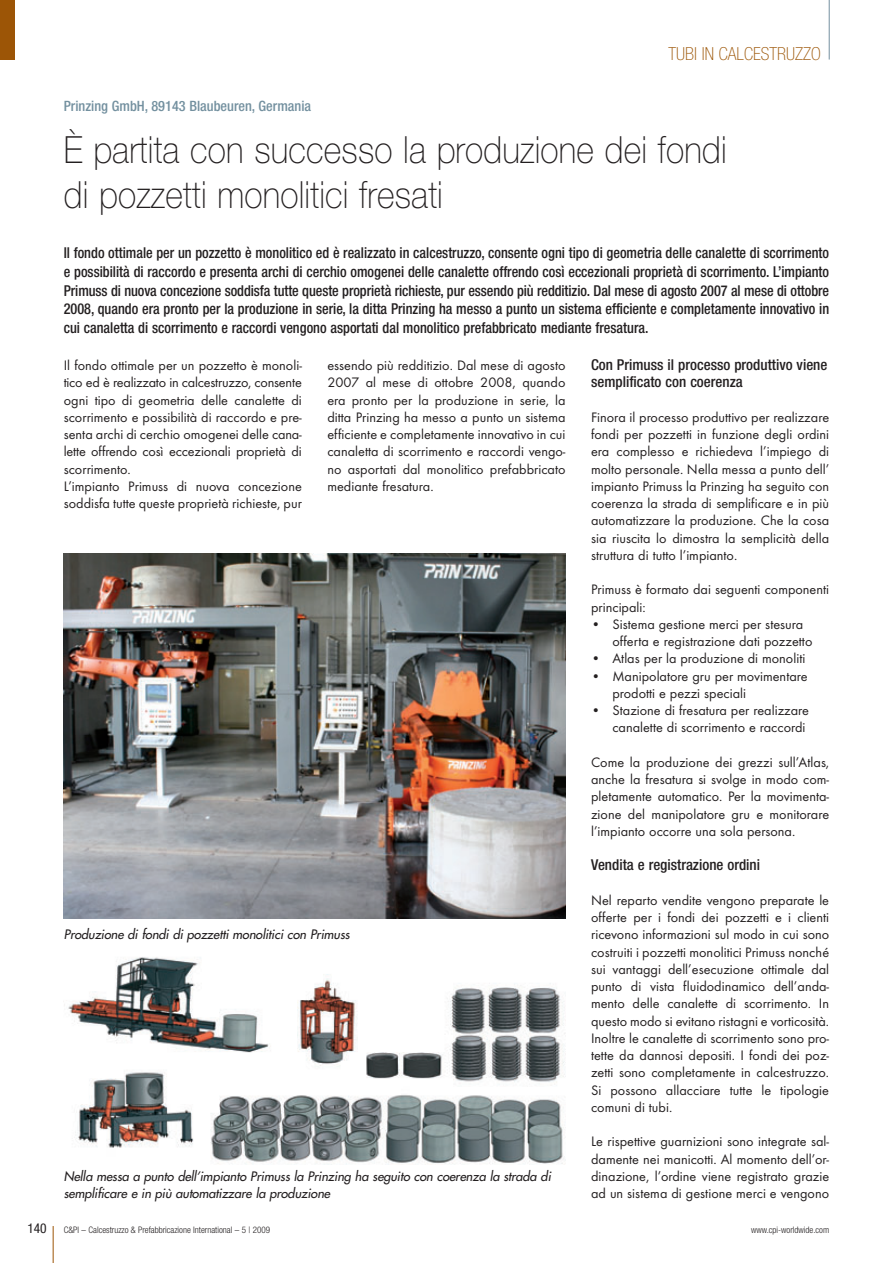
<style>
.page{position:relative;width:893px;height:1263px;background:#fff}
.page>*{position:absolute;margin:0;border:0;box-sizing:border-box;transform-origin:0 0}
.t1{font:100 37.5px/45px "Helvetica Neue";letter-spacing:.005em;color:#231f20;scale:.9 1}
.t2{font:100 condensed 18px "Helvetica Neue";color:#9c5506}
.t3{font:500 condensed 15px/18.8px "Helvetica Neue";color:#231f20;text-align:justify;scale:.95 1}
.t4{font:500 condensed 15px/17.2px "Helvetica Neue";color:#231f20}
.t5{font:14.25px/17.2px "Futura T";color:#231f20;text-align:justify}
.t6{font:500 condensed 14.25px "Helvetica Neue";color:#73909f}
.t7{font:condensed 13.5px "Helvetica Neue";color:#231f20}
.t8{font:italic 12.75px/17.2px "Futura";color:#231f20}
.t9{font:300 condensed 9px "Helvetica Neue";color:#231f20}
</style>
<div class="page">
<hr style="left:53px;top:1226px;width:1px;height:37px;background:#9c5506">
<hr style="left:829px;top:0;width:1px;height:60px;background:#73909f">
<div style="left:0;top:0;width:15px;height:60px;background:#9c5506"></div>
<img style="left:64px;top:554px;width:502px;height:365px">
<img style="left:64px;top:957px;width:502px;height:208px">
<hr style="left:892px;top:82px;width:1px;height:122px;background:#435151">
<p class="t6" style="left:64px;top:101px;width:249px">Prinzing GmbH, 89143 Blaubeuren, Germania</p>
<p class="t2" style="left:668px;top:47px;width:154px">TUBI IN CALCESTRUZZO</p>
<h1 class="t1" style="left:64px;top:130px;width:738px">È partita con successo la produzione dei fondi di pozzetti monolitici fresati</h1>
<p class="t3" style="left:64px;top:245px;width:807px">Il fondo ottimale per un pozzetto è monolitico ed è realizzato in calcestruzzo, consente ogni tipo di geometria delle canalette di scorrimento e possibilità di raccordo e presenta archi di cerchio omogenei delle canalette offrendo così eccezionali proprietà di scorrimento. L’impianto Primuss di nuova concezione soddisfa tutte queste proprietà richieste, pur essendo più redditizio. Dal mese di agosto 2007 al mese di ottobre 2008, quando era pronto per la produzione in serie, la ditta Prinzing ha messo a punto un sistema efficiente e completamente innovativo in cui canaletta di scorrimento e raccordi vengono asportati dal monolitico prefabbricato mediante fresatura.</p>
<p class="t5" style="left:64px;top:358px;width:240px;text-align:left">Il fondo ottimale per un pozzetto è monoli&shy;tico ed è realizzato in calcestruzzo, consente ogni tipo di geometria delle canalette di scorrimento e possibilità di raccordo e pre&shy;senta archi di cerchio omogenei delle cana&shy;lette offrendo così eccezionali proprietà di scorrimento.<br>L’impianto Primuss di nuova concezione soddisfa tutte queste proprietà richieste, pur</p>
<p class="t5" style="left:327px;top:358px;width:240px">essendo più redditizio. Dal mese di agosto 2007 al mese di ottobre 2008, quando era pronto per la produzione in serie, la ditta Prinzing ha messo a punto un sistema efficiente e completamente innovativo in cui canaletta di scorrimento e raccordi vengo&shy;no asportati dal monolitico prefabbricato mediante fresatura.</p>
<p class="t4" style="left:591px;top:357px;width:238px">Con Primuss il processo produttivo viene semplificato con coerenza</p>
<p class="t5" style="left:591px;top:410px;width:240px">Finora il processo produttivo per realizzare fondi per pozzetti in funzione degli ordini era complesso e richiedeva l’impiego di molto personale. Nella messa a punto dell’ impianto Primuss la Prinzing ha seguito con coerenza la strada di semplificare e in più automatizzare la produzione. Che la cosa sia riuscita lo dimostra la semplicità della struttura di tutto l’impianto.</p>
<p class="t5" style="left:591px;top:582px;width:240px">Primuss è formato dai seguenti componenti principali:</p>
<p class="t5" style="left:612px;top:617px;width:202px;text-indent:-21px">• Sistema gestione merci per stesura offerta e registrazione dati pozzetto</p>
<p class="t5" style="left:591px;top:651px;width:216px">• Atlas per la produzione di monoliti</p>
<p class="t5" style="left:612px;top:668px;width:197px;text-indent:-21px">• Manipolatore gru per movimentare prodotti e pezzi speciali</p>
<p class="t5" style="left:591px;top:703px;width:220px;text-align:right">• Stazione di fresatura per realizzare canalette di scorrimento e raccordi</p>
<p class="t5" style="left:591px;top:755px;width:240px">Come la produzione dei grezzi sull’Atlas, anche la fresatura si svolge in modo com&shy;pletamente automatico. Per la movimenta&shy;zione del manipolatore gru e monitorare l’impianto occorre una sola persona.</p>
<p class="t4" style="left:591px;top:858px;width:171px">Vendita e registrazione ordini</p>
<p class="t5" style="left:591px;top:893px;width:240px">Nel reparto vendite vengono preparate le offerte per i fondi dei pozzetti e i clienti ricevono informazioni sul modo in cui sono costruiti i pozzetti monolitici Primuss nonché sui vantaggi dell’esecuzione ottimale dal punto di vista fluidodinamico dell’anda&shy;mento delle canalette di scorrimento. In questo modo si evitano ristagni e vorticosità.<br>Inoltre le canalette di scorrimento sono pro&shy;tette da dannosi depositi. I fondi dei poz&shy;zetti sono completamente in calcestruzzo.<br>Si possono allacciare tutte le tipologie comuni di tubi.</p>
<p class="t5" style="left:591px;top:1134px;width:240px">Le rispettive guarnizioni sono integrate sal&shy;damente nei manicotti. Al momento dell’or&shy;dinazione, l’ordine viene registrato grazie ad un sistema di gestione merci e vengono</p>
<p class="t8" style="left:64px;top:927px;width:290px">Produzione di fondi di pozzetti monolitici con Primuss</p>
<p class="t8" style="left:64px;top:1168px;width:491px">Nella messa a punto dell’impianto Primuss la Prinzing ha seguito con coerenza la strada di semplificare e in più automatizzare la produzione</p>
<p class="t7" style="left:27px;top:1223px;width:21px">140</p>
<p class="t9" style="left:64px;top:1226px;width:208px">C&amp;PI – Calcestruzzo &amp; Prefabbricazione International – 5 | 2009</p>
<p class="t9" style="left:751px;top:1226px;width:80px">www.cpi-worldwide.com</p>
</div>
